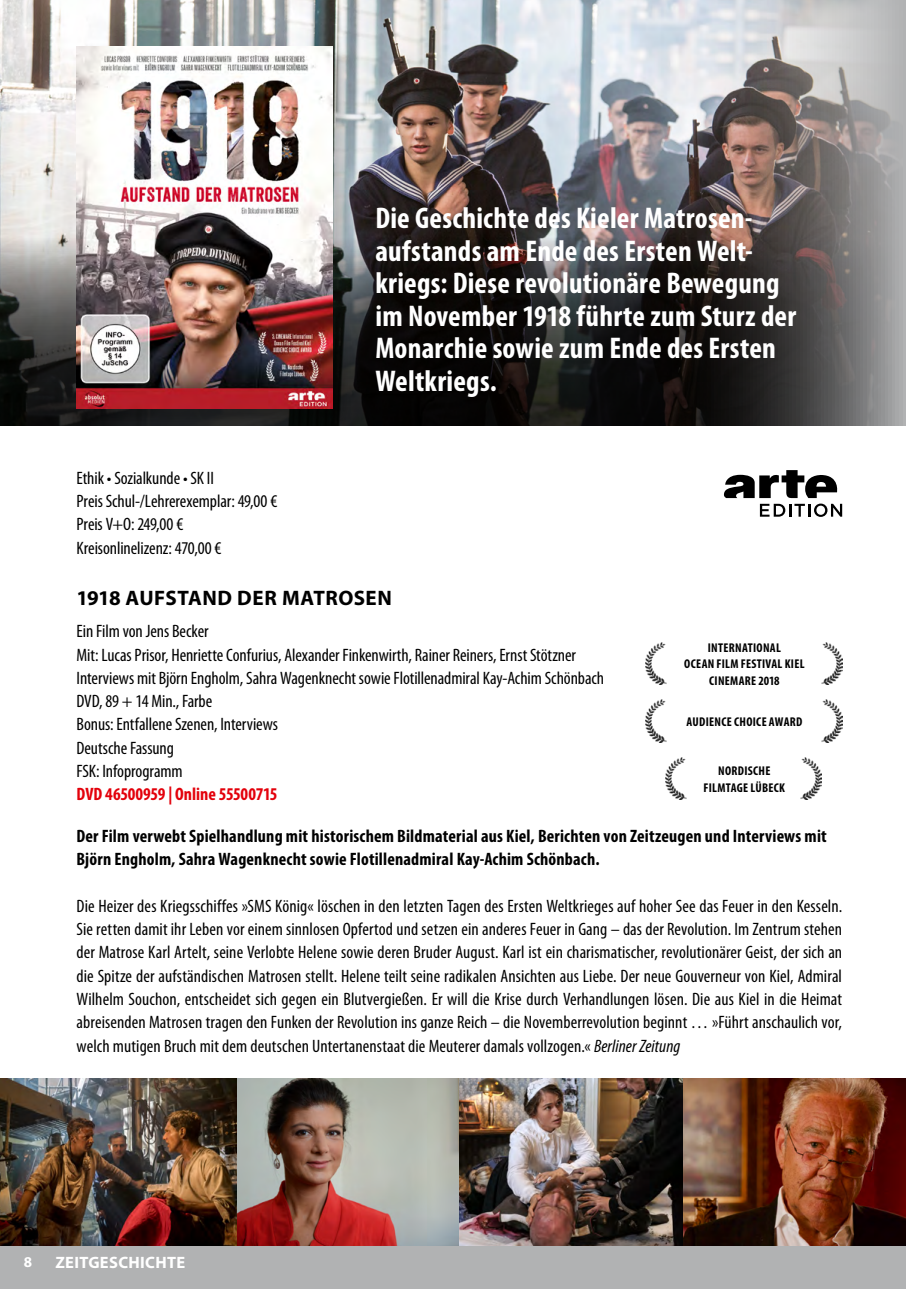
<style>
.page{position:relative;width:906px;height:1289px;background:#fff}
.page>*{position:absolute;margin:0;border:0;box-sizing:border-box;transform-origin:0 0}
.t1{font:700 condensed 30px/32.5px "Myriad Pro";letter-spacing:.01em;color:#fff}
.t2{font:700 21px "Myriad Pro";letter-spacing:.025em;color:#000}
.t3{font:condensed 18px/23.2px "Myriad Pro";letter-spacing:-.005em;color:#000}
.t4{font:700 condensed 18px/23.2px "Myriad Pro";letter-spacing:.01em;color:#000}
.t5{font:700 condensed 18px "Myriad Pro";color:#e3000b}
.t6{font:700 16.5px "Myriad Pro";letter-spacing:.02em;color:#fff}
.t7{font:700 15px "Myriad Pro";color:#fff}
.t8{font:700 condensed 12.75px/16.5px "Myriad Pro";letter-spacing:.025em;color:#000;text-align:center}
.s1{font-style:italic}
</style>
<div class="page">
<img style="left:0;top:0;width:905px;height:425px">
<img style="left:236px;top:1078px;width:223px;height:168px">
<img style="left:459px;top:1078px;width:447px;height:173px">
<img style="left:0;top:1078px;width:236px;height:168px">
<div style="left:0;top:1246px;width:905px;height:42px;background:#b1b2b3"></div>
<div style="left:78px;top:48px;width:273px;height:379px;background:#000;opacity:.2"></div>
<img style="left:77px;top:46px;width:255px;height:362px">
<img style="left:821px;top:642px;width:21px;height:42px">
<img style="left:645px;top:642px;width:22px;height:42px">
<img style="left:821px;top:699px;width:21px;height:43px">
<img style="left:645px;top:699px;width:22px;height:43px">
<img style="left:800px;top:757px;width:21px;height:42px">
<img style="left:666px;top:757px;width:21px;height:42px">
<svg style="left:724px;top:470px;width:118px;height:47px"></svg>
<h1 class="t1" style="left:375px;top:201px;width:422px">Die Geschichte des Kieler Matrosen&shy;aufstands am Ende des Ersten Welt&shy;kriegs: Diese revolutionäre Bewegung im November 1918 führte zum Sturz der<br>Monarchie sowie zum Ende des Ersten<br>Weltkriegs.</h1>
<p class="t3" style="left:77px;top:466px;width:202px">Ethik • Sozialkunde • SK II<br>Preis Schul-/Lehrerexemplar: 49,00 €<br>Preis V+O: 249,00 €<br>Kreisonlinelizenz: 470,00 €</p>
<p class="t2" style="left:77px;top:584px;width:317px">1918 AUFSTAND DER MATROSEN</p>
<p class="t3" style="left:77px;top:619px;width:529px">Ein Film von Jens Becker<br>Mit: Lucas Prisor, Henriette Confurius, Alexander Finkenwirth, Rainer Reiners, Ernst Stötzner Interviews mit Björn Engholm, Sahra Wagenknecht sowie Flotillenadmiral Kay-Achim Schönbach DVD, 89 + 14 Min., Farbe<br>Bonus: Entfallene Szenen, Interviews<br>Deutsche Fassung<br>FSK: Infoprogramm</p>
<p class="t5" style="left:77px;top:783px;width:203px">DVD 46500959 | Online 55500715</p>
<p class="t4" style="left:77px;top:824px;width:751px">Der Film verwebt Spielhandlung mit historischem Bildmaterial aus Kiel, Berichten von Zeitzeugen und Interviews mit<br>Björn Engholm, Sahra Wagenknecht sowie Flotillenadmiral Kay-Achim Schönbach.</p>
<p class="t3" style="left:77px;top:894px;width:767px;text-align:justify">Die Heizer des Kriegsschiffes »SMS König« löschen in den letzten Tagen des Ersten Weltkrieges auf hoher See das Feuer in den Kesseln.<br>Sie retten damit ihr Leben vor einem sinnlosen Opfertod und setzen ein anderes Feuer in Gang – das der Revolution. Im Zentrum stehen der Matrose Karl Artelt, seine Verlobte Helene sowie deren Bruder August. Karl ist ein charismatischer, revolutionärer Geist, der sich an die Spitze der aufständischen Matrosen stellt. Helene teilt seine radikalen Ansichten aus Liebe. Der neue Gouverneur von Kiel, Admiral Wilhelm Souchon, entscheidet sich gegen ein Blutvergießen. Er will die Krise durch Verhandlungen lösen. Die aus Kiel in die Heimat abreisenden Matrosen tragen den Funken der Revolution ins ganze Reich – die Novemberrevolution beginnt … »Führt anschaulich vor, welch mutigen Bruch mit dem deutschen Untertanenstaat die Meuterer damals vollzogen.« <span class="s1">Berliner Zeitung</span></p>
<p class="t8" style="left:684px;top:638px;width:122px">INTERNATIONAL<br>OCEAN FILM FESTIVAL KIEL<br>CINEMARE 2018</p>
<p class="t8" style="left:686px;top:713px;width:117px">AUDIENCE CHOICE AWARD</p>
<p class="t8" style="left:703px;top:762px;width:83px">NORDISCHE<br>FILMTAGE LÜBECK</p>
<p class="t7" style="left:24px;top:1252px;width:10px">8</p>
<p class="t6" style="left:55px;top:1251px;width:131px">ZEITGESCHICHTE</p>
</div>
